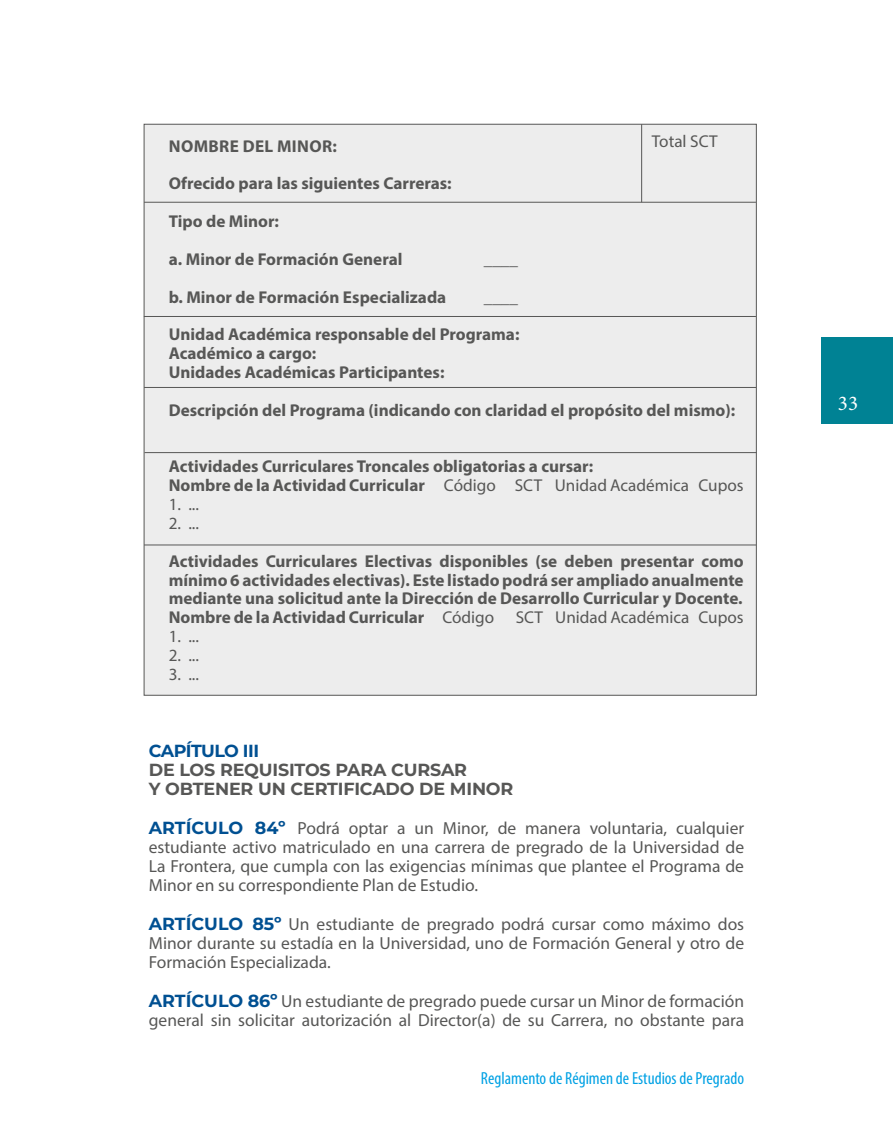
<style>
.page{position:relative;width:893px;height:1141px;background:#fff}
.page>*{position:absolute;margin:0;border:0;box-sizing:border-box;transform-origin:0 0}
.t1{font:21px "Minion Pro";color:#fff}
.t2{font:17.5px/19.2px "Myriad Pro";color:#575756;text-align:justify}
.t3{font:700 17.5px/19.2px "Montserrat";letter-spacing:-.01em;color:#575756}
.t4{font:condensed 17.5px "Myriad Pro";color:#00a1e4}
.t5{font:700 17.5px "Montserrat";letter-spacing:-.03em;color:#005092}
.t6{font:700 17.15px/18.9px "Myriad Pro";color:#575756}
.t7{font:17.15px "Myriad Pro";color:#575756}
.s1{font-weight:400}
.s2{font-family:"Montserrat";font-weight:700;color:#005092}
</style>
<div class="page">
<div style="left:821px;top:337px;width:72px;height:87px;background:#008294"></div>
<div style="left:144px;top:124px;width:612px;height:571px;background:#ededed"></div>
<hr style="left:144px;top:202px;width:612px;height:1px;background:#575756">
<hr style="left:641px;top:124px;width:1px;height:78px;background:#575756">
<hr style="left:144px;top:316px;width:612px;height:1px;background:#575756">
<hr style="left:144px;top:387px;width:612px;height:1px;background:#575756">
<hr style="left:144px;top:452px;width:612px;height:1px;background:#575756">
<hr style="left:144px;top:545px;width:612px;height:1px;background:#575756">
<p class="t6" style="left:169px;top:126px;width:284px;line-height:37.8px">NOMBRE DEL MINOR:<br>Ofrecido para las siguientes Carreras:<br>Tipo de Minor:<br>a. Minor de Formación General</p>
<p class="t6" style="left:484px;top:249px;width:36px">____</p>
<p class="t7" style="left:652px;top:130px;width:67px">Total SCT</p>
<p class="t6" style="left:169px;top:287px;width:279px">b. Minor de Formación Especializada</p>
<p class="t6" style="left:169px;top:277px;width:352px;line-height:37.8px;text-align:right">____<br>Unidad Académica responsable del Programa:</p>
<p class="t6" style="left:169px;top:343px;width:277px">Académico a cargo:<br>Unidades Académicas Participantes:</p>
<p class="t6" style="left:169px;top:400px;width:568px">Descripción del Programa (indicando con claridad el propósito del mismo):</p>
<p class="t6" style="left:169px;top:457px;width:576px">Actividades Curriculares Troncales obligatorias a cursar:<br>Nombre de la Actividad Curricular <span class="s1">Código SCT Unidad Académica Cupos</span></p>
<p class="t7" style="left:169px;top:494px;width:32px">1. ...</p>
<p class="t7" style="left:169px;top:513px;width:32px">2. ...</p>
<p class="t6" style="left:169px;top:551px;width:576px;text-align:justify">Actividades Curriculares Electivas disponibles (se deben presentar como mínimo 6 actividades electivas). Este listado podrá ser ampliado anualmente mediante una solicitud ante la Dirección de Desarrollo Curricular y Docente.<br>Nombre de la Actividad Curricular <span class="s1">Código SCT Unidad Académica Cupos</span></p>
<p class="t7" style="left:169px;top:626px;width:32px">1. ...</p>
<p class="t7" style="left:169px;top:645px;width:32px">2. ...</p>
<p class="t7" style="left:169px;top:664px;width:32px">3. ...</p>
<p class="t5" style="left:149px;top:738px;width:112px">CAPÍTULO III</p>
<p class="t3" style="left:149px;top:759px;width:366px">DE LOS REQUISITOS PARA CURSAR<br>Y OBTENER UN CERTIFICADO DE MINOR</p>
<p class="t2" style="left:149px;top:818px;width:597px"><span class="s2">ARTÍCULO 84º</span> Podrá optar a un Minor, de manera voluntaria, cualquier estudiante activo matriculado en una carrera de pregrado de la Universidad de La Frontera, que cumpla con las exigencias mínimas que plantee el Programa de Minor en su correspondiente Plan de Estudio.</p>
<p class="t2" style="left:149px;top:914px;width:597px"><span class="s2">ARTÍCULO 85º</span> Un estudiante de pregrado podrá cursar como máximo dos Minor durante su estadía en la Universidad, uno de Formación General y otro de Formación Especializada.</p>
<p class="t2" style="left:149px;top:991px;width:597px"><span class="s2">ARTÍCULO 86º</span> Un estudiante de pregrado puede cursar un Minor de formación general sin solicitar autorización al Director(a) de su Carrera, no obstante para</p>
<p class="t4" style="left:481px;top:1068px;width:265px">Reglamento de Régimen de Estudios de Pregrado</p>
<p class="t1" style="left:838px;top:389px;width:22px">33</p>
</div>
